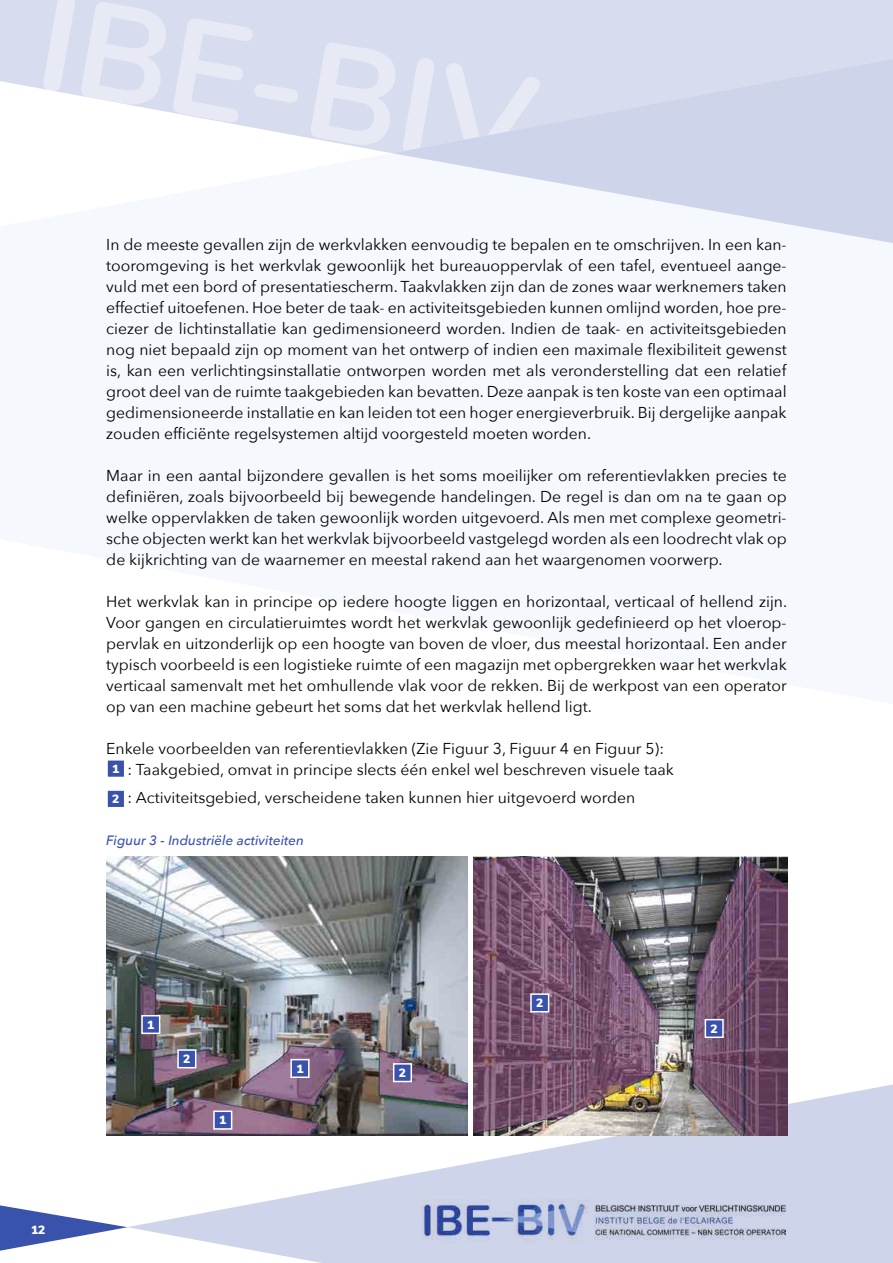
<style>
.page{position:relative;width:893px;height:1263px;background:#fff}
.page>*{position:absolute;margin:0;border:0;box-sizing:border-box;transform-origin:0 0}
.t1{font:15.75px/21px "Avenir Next";color:#000;text-align:justify}
.t2{font:italic 500 13.5px "Avenir Next";color:#3952ac}
.t3{font:900 12px "Nunito";color:#fff}
</style>
<div class="page">
<div style="left:0;top:0;width:893px;height:224px;background:#d7dcee"></div>
<svg style="left:127px;top:1084px;width:766px;height:179px;fill:#ced4ea"></svg>
<svg style="left:0;top:81px;width:893px;height:163px"></svg>
<svg style="left:392px;top:81px;width:501px;height:162px;fill:#ced4ea"></svg>
<svg style="left:0;top:1205px;width:128px;height:46px"></svg>
<img style="left:422px;top:1199px;width:363px;height:45px">
<img style="left:106px;top:857px;width:361px;height:278px">
<img style="left:474px;top:857px;width:314px;height:278px">
<div style="left:142px;top:1016px;width:18px;height:17px;background:#3952ac"></div>
<div style="left:141px;top:1015px;width:19px;height:19px;border:2px solid #fff"></div>
<div style="left:107px;top:760px;width:18px;height:17px;background:#3952ac"></div>
<div style="left:106px;top:759px;width:19px;height:19px;border:2px solid #fff"></div>
<div style="left:214px;top:1111px;width:18px;height:18px;background:#3952ac"></div>
<div style="left:213px;top:1110px;width:19px;height:20px;border:2px solid #fff"></div>
<div style="left:291px;top:1059px;width:18px;height:18px;background:#3952ac"></div>
<div style="left:290px;top:1059px;width:20px;height:19px;border:2px solid #fff"></div>
<div style="left:178px;top:1050px;width:18px;height:18px;background:#3952ac"></div>
<div style="left:177px;top:1049px;width:19px;height:19px;border:2px solid #fff"></div>
<div style="left:107px;top:790px;width:18px;height:18px;background:#3952ac"></div>
<div style="left:106px;top:789px;width:19px;height:19px;border:2px solid #fff"></div>
<div style="left:394px;top:1064px;width:17px;height:17px;background:#3952ac"></div>
<div style="left:393px;top:1063px;width:19px;height:19px;border:2px solid #fff"></div>
<div style="left:531px;top:994px;width:18px;height:18px;background:#3952ac"></div>
<div style="left:530px;top:993px;width:19px;height:19px;border:2px solid #fff"></div>
<div style="left:705px;top:1020px;width:18px;height:17px;background:#3952ac"></div>
<div style="left:705px;top:1019px;width:19px;height:19px;border:2px solid #fff"></div>
<p class="t3" style="left:31px;top:1221px;width:16px">12</p>
<p class="t1" style="left:106px;top:233px;width:682px">In de meeste gevallen zijn de werkvlakken eenvoudig te bepalen en te omschrijven. In een kan&shy;tooromgeving is het werkvlak gewoonlijk het bureauoppervlak of een tafel, eventueel aange&shy;vuld met een bord of presentatiescherm. Taakvlakken zijn dan de zones waar werknemers taken effectief uitoefenen. Hoe beter de taak- en activiteitsgebieden kunnen omlijnd worden, hoe pre&shy;ciezer de lichtinstallatie kan gedimensioneerd worden. Indien de taak- en activiteitsgebieden nog niet bepaald zijn op moment van het ontwerp of indien een maximale flexibiliteit gewenst is, kan een verlichtingsinstallatie ontworpen worden met als veronderstelling dat een relatief groot deel van de ruimte taakgebieden kan bevatten. Deze aanpak is ten koste van een optimaal gedimensioneerde installatie en kan leiden tot een hoger energieverbruik. Bij dergelijke aanpak zouden efficiënte regelsystemen altijd voorgesteld moeten worden.</p>
<p class="t1" style="left:106px;top:464px;width:682px">Maar in een aantal bijzondere gevallen is het soms moeilijker om referentievlakken precies te definiëren, zoals bijvoorbeeld bij bewegende handelingen. De regel is dan om na te gaan op welke oppervlakken de taken gewoonlijk worden uitgevoerd. Als men met complexe geometri&shy;sche objecten werkt kan het werkvlak bijvoorbeeld vastgelegd worden als een loodrecht vlak op de kijkrichting van de waarnemer en meestal rakend aan het waargenomen voorwerp.</p>
<p class="t1" style="left:106px;top:590px;width:682px">Het werkvlak kan in principe op iedere hoogte liggen en horizontaal, verticaal of hellend zijn.<br>Voor gangen en circulatieruimtes wordt het werkvlak gewoonlijk gedefinieerd op het vloerop&shy;pervlak en uitzonderlijk op een hoogte van boven de vloer, dus meestal horizontaal. Een ander typisch voorbeeld is een logistieke ruimte of een magazijn met opbergrekken waar het werkvlak verticaal samenvalt met het omhullende vlak voor de rekken. Bij de werkpost van een operator op van een machine gebeurt het soms dat het werkvlak hellend ligt.</p>
<p class="t1" style="left:128px;top:737px;width:548px;text-indent:-21px">Enkele voorbeelden van referentievlakken (Zie Figuur 3, Figuur 4 en Figuur 5):<br>: Taakgebied, omvat in principe slects één enkel wel beschreven visuele taak</p>
<p class="t1" style="left:128px;top:786px;width:509px">: Activiteitsgebied, verscheidene taken kunnen hier uitgevoerd worden</p>
<p class="t2" style="left:106px;top:829px;width:199px">Figuur 3 - Industriële activiteiten</p>
<p class="t3" style="left:112px;top:760px;width:9px">1</p>
<p class="t3" style="left:112px;top:790px;width:9px">2</p>
<p class="t3" style="left:147px;top:1015px;width:9px">1</p>
<p class="t3" style="left:183px;top:1050px;width:9px">2</p>
<p class="t3" style="left:219px;top:1111px;width:9px">1</p>
<p class="t3" style="left:296px;top:1059px;width:9px">1</p>
<p class="t3" style="left:399px;top:1064px;width:9px">2</p>
<p class="t3" style="left:536px;top:994px;width:9px">2</p>
<p class="t3" style="left:711px;top:1019px;width:9px">2</p>
</div>
